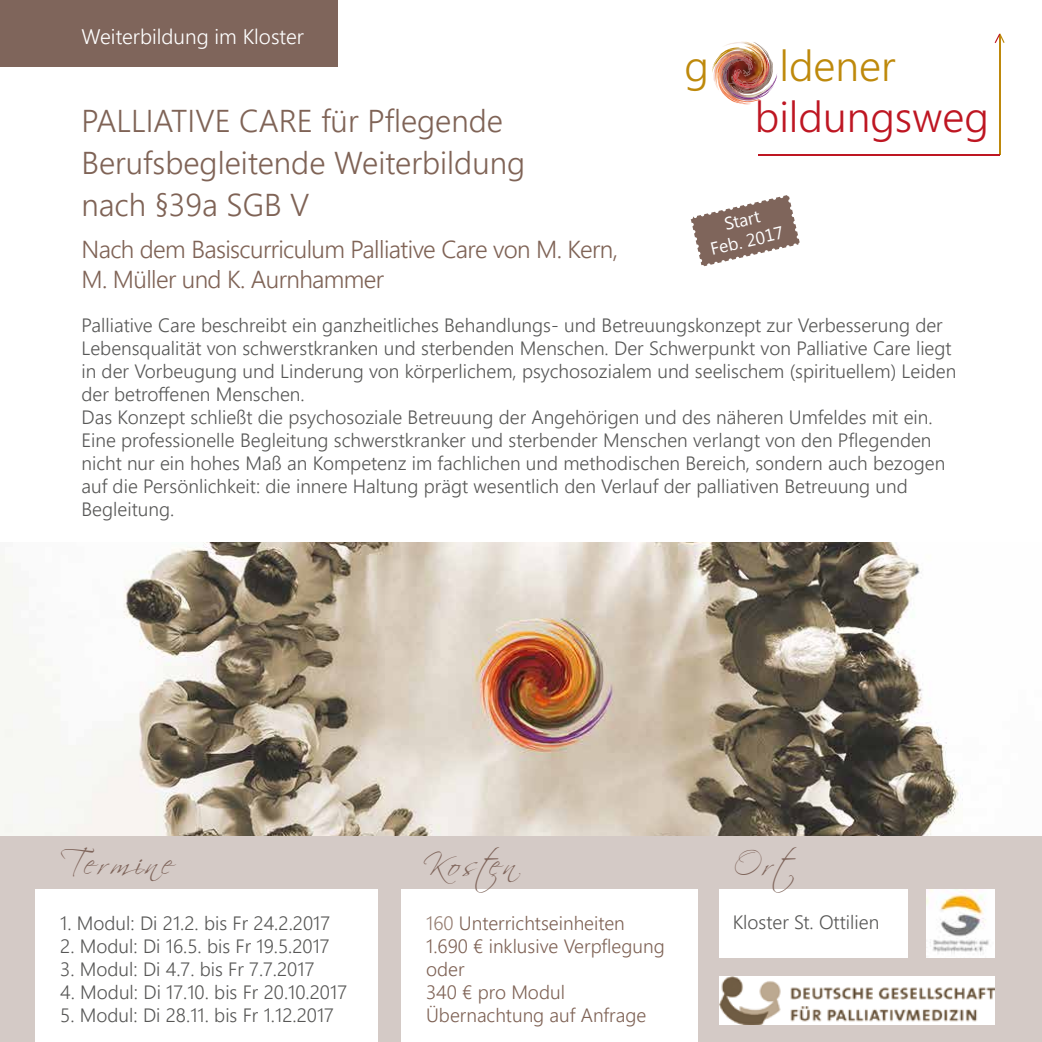
<style>
.page{position:relative;width:1042px;height:1042px;background:#fff}
.page>*{position:absolute;margin:0;border:0;box-sizing:border-box;transform-origin:0 0}
.t1{font:300 42.88px "Segoe UI";color:#be1622}
.t2{font:300 42.88px "Segoe UI";color:#be890b}
.t3{font:300 31.5px/42px "Segoe UI";color:#7f6356}
.t4{font:31.5px "Scriptina";letter-spacing:.095em;color:#7f655b}
.t5{font:300 24.5px/29.4px "Segoe UI";letter-spacing:-.025em;color:#7f6356}
.t6{font:300 21px "Segoe UI";color:#fff}
.t7{font:300 19.25px/23.1px "Segoe UI";color:#575756}
.t8{font:300 19.25px/23.1px "Segoe UI";color:#7f6356}
.t9{font:17.5px/21px "Segoe UI";color:#fff;text-align:center}
.s1{color:#957d71}
</style>
<div class="page">
<img style="left:0;top:542px;width:1042px;height:295px">
<div style="left:0;top:837px;width:1042px;height:205px;background:#d4cac6"></div>
<div style="left:0;top:0;width:338px;height:67px;background:#7f655b"></div>
<div style="left:36px;top:889px;width:342px;height:153px;background:#fff"></div>
<hr style="left:999px;top:35px;width:1px;height:120px;background:#be890b">
<hr style="left:758px;top:154px;width:241px;height:1px;background:#be1622">
<svg style="left:994px;top:33px;width:10px;height:10px"></svg>
<img style="left:712px;top:41px;width:65px;height:63px">
<img style="left:728px;top:84px;width:17px;height:11px">
<div style="left:401px;top:889px;width:297px;height:153px;background:#fff"></div>
<div style="left:719px;top:889px;width:189px;height:68px;background:#fff"></div>
<img style="left:926px;top:889px;width:68px;height:68px">
<img style="left:719px;top:976px;width:275px;height:49px">
<svg style="left:690px;top:195px;width:110px;height:72px"></svg>
<p class="t6" style="left:81px;top:21px;width:224px">Weiterbildung im Kloster</p>
<h1 class="t2" style="left:684px;top:33px;width:26px">g</h1>
<h1 class="t2" style="left:779px;top:33px;width:118px">ldener</h1>
<h1 class="t1" style="left:755px;top:85px;width:236px">bildungsweg</h1>
<h2 class="t3" style="left:81px;top:99px;width:445px">PALLIATIVE CARE für Pflegende<br>Berufsbegleitende Weiterbildung nach §39a SGB V</h2>
<p class="t5" style="left:81px;top:234px;width:538px">Nach dem Basiscurriculum Palliative Care von M. Kern,<br>M. Müller und K. Aurnhammer</p>
<p class="t7" style="left:81px;top:312px;width:876px">Palliative Care beschreibt ein ganzheitliches Behandlungs- und Betreuungskonzept zur Verbesserung der Lebensqualität von schwerstkranken und sterbenden Menschen. Der Schwerpunkt von Palliative Care liegt in der Vorbeugung und Linderung von körperlichem, psychosozialem und seelischem (spirituellem) Leiden der betroffenen Menschen.<br>Das Konzept schließt die psychosoziale Betreuung der Angehörigen und des näheren Umfeldes mit ein.<br>Eine professionelle Begleitung schwerstkranker und sterbender Menschen verlangt von den Pflegenden nicht nur ein hohes Maß an Kompetenz im fachlichen und methodischen Bereich, sondern auch bezogen auf die Persönlichkeit: die innere Haltung prägt wesentlich den Verlauf der palliativen Betreuung und Begleitung.</p>
<p class="t9" style="left:703px;top:217px;width:76px;rotate:-13deg">Start<br>Feb. 2017</p>
<h2 class="t4" style="left:60px;top:844px;width:113px">Termine</h2>
<p class="t7" style="left:60px;top:911px;width:271px">1. Modul: Di 21.2. bis Fr 24.2.2017</p>
<p class="t7" style="left:60px;top:934px;width:271px">2. Modul: Di 16.5. bis Fr 19.5.2017</p>
<p class="t7" style="left:60px;top:957px;width:256px">3. Modul: Di 4.7. bis Fr 7.7.2017</p>
<p class="t7" style="left:60px;top:980px;width:288px">4. Modul: Di 17.10. bis Fr 20.10.2017</p>
<p class="t7" style="left:60px;top:1003px;width:275px">5. Modul: Di 28.11. bis Fr 1.12.2017</p>
<h2 class="t4" style="left:423px;top:846px;width:95px">Kosten</h2>
<h2 class="t4" style="left:734px;top:845px;width:64px">Ort</h2>
<p class="t8" style="left:426px;top:911px;width:240px"><span class="s1">160</span> Unterrichtseinheiten<br>1.690 € inklusive Verpflegung oder<br>340 € pro Modul<br>Übernachtung auf Anfrage</p>
<p class="t7" style="left:732px;top:910px;width:148px">Kloster St. Ottilien</p>
</div>
